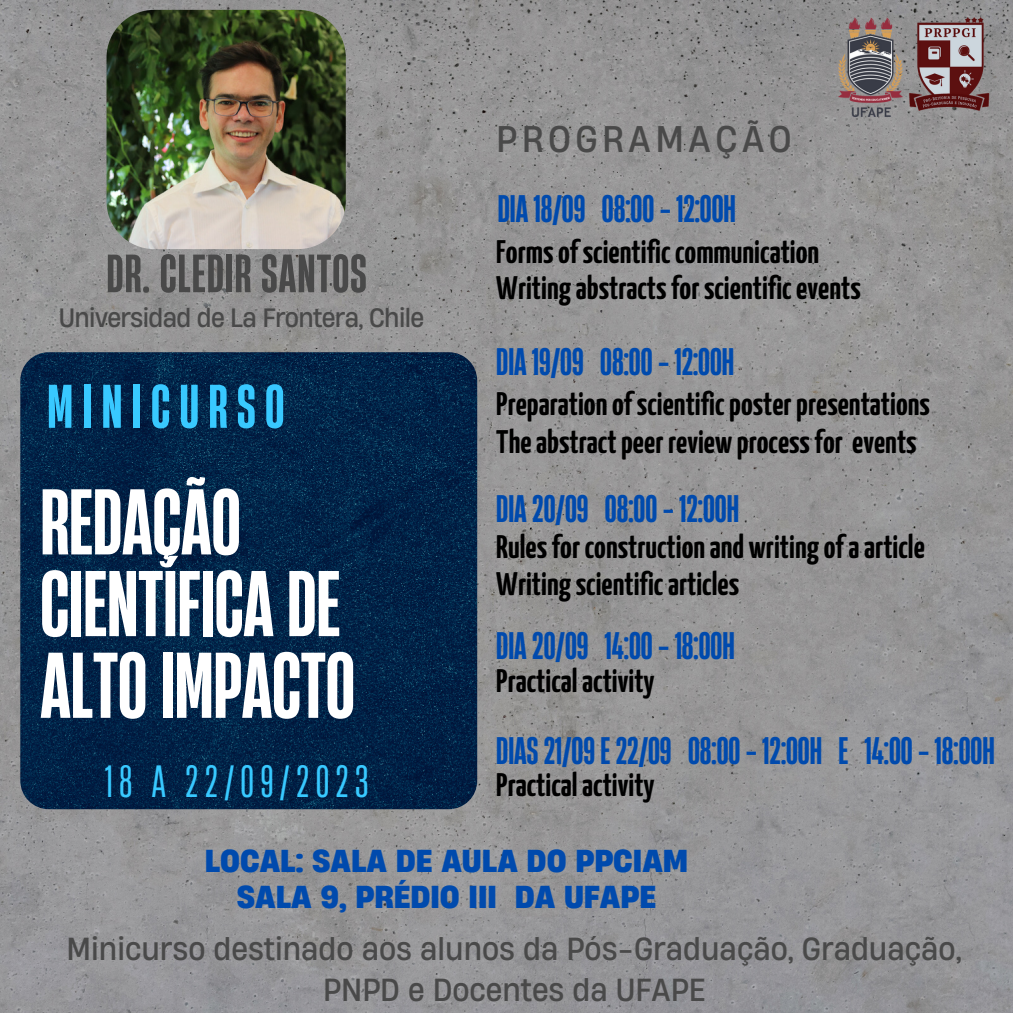
<style>
.page{position:relative;width:1013px;height:1013px;background:#fff}
.page>*{position:absolute;margin:0;border:0;box-sizing:border-box;transform-origin:0 0}
.t1{font:700 87.5px/81.6px "Heading Now 36";color:#fff}
.t2{font:700 57.88px "Heading Now 36";letter-spacing:.165em;color:#38c9ff}
.t3{font:700 50.5px "Heading Now 36";letter-spacing:.025em;color:#494949}
.t4{font:42.5px "Heading Now 34";letter-spacing:.15em;color:#38c9ff}
.t5{font:700 36.12px "Heading Now 36";color:#004aad}
.t6{font:34.88px "Heading Now 64";letter-spacing:.13em;color:#494949}
.t7{font:700 32.5px "Yanone Kaffeesatz";color:#000}
.t8{font:30px/41.2px "Heading Now 64";color:#494949;text-align:center}
.t9{font:700 29.88px "Heading Now 66";color:#004aad}
.t10{font:25px "Heading Now 64";letter-spacing:-.025em;color:#494949}
</style>
<div class="page">
<img style="left:0;top:0;width:1012px;height:1012px">
<img style="left:20px;top:352px;width:457px;height:457px;border-radius:28px">
<img style="left:106px;top:10px;width:240px;height:239px;border-radius:48px">
<img style="left:823px;top:16px;width:95px;height:111px">
<img style="left:888px;top:0;width:124px;height:124px">
<p class="t6" style="left:496px;top:116px;width:297px">PROGRAMAÇÃO</p>
<p class="t3" style="left:106px;top:239px;width:261px">DR. CLEDIR SANTOS</p>
<p class="t10" style="left:59px;top:301px;width:367px">Universidad de La Frontera, Chile</p>
<p class="t2" style="left:47px;top:367px;width:238px">MINICURSO</p>
<p class="t1" style="left:40px;top:479px;width:316px">REDAÇÃO<br>CIENTÍFICADE<br>ALTOIMPACTO</p>
<p class="t4" style="left:105px;top:752px;width:265px">18 A 22/09/2023</p>
<p class="t5" style="left:498px;top:184px;width:239px">DIA18/09 08:00-12:00H</p>
<p class="t7" style="left:496px;top:239px;width:324px">Formsofscientificcommunication</p>
<p class="t7" style="left:496px;top:275px;width:366px">Writingabstractsforscientificevents</p>
<p class="t5" style="left:496px;top:337px;width:239px">DIA19/09 08:00-12:00H</p>
<p class="t7" style="left:496px;top:391px;width:435px">Preparationofscientificposterpresentations</p>
<p class="t7" style="left:496px;top:429px;width:422px">Theabstractpeer review processfor events</p>
<p class="t5" style="left:496px;top:484px;width:244px">DIA20/09 08:00-12:00H</p>
<p class="t7" style="left:496px;top:533px;width:430px">Rulesforconstructionand writingofaarticle</p>
<p class="t7" style="left:496px;top:571px;width:244px">Writingscientificarticles</p>
<p class="t5" style="left:496px;top:621px;width:240px">DIA20/09 14:00-18:00H</p>
<p class="t7" style="left:496px;top:668px;width:160px">Practicalactivity</p>
<p class="t5" style="left:496px;top:726px;width:500px">DIAS21/09E22/09 08:00-12:00H E 14:00-18:00H</p>
<p class="t7" style="left:496px;top:771px;width:160px">Practicalactivity</p>
<p class="t9" style="left:205px;top:841px;width:485px">LOCAL: SALA DE AULA DO PPCIAM</p>
<p class="t9" style="left:237px;top:876px;width:421px">SALA 9, PRÉDIO III DA UFAPE</p>
<p class="t8" style="left:67px;top:927px;width:896px">Minicurso destinado aos alunos da Pós-Graduação, Graduação,<br>PNPD e Docentes da UFAPE</p>
</div>
